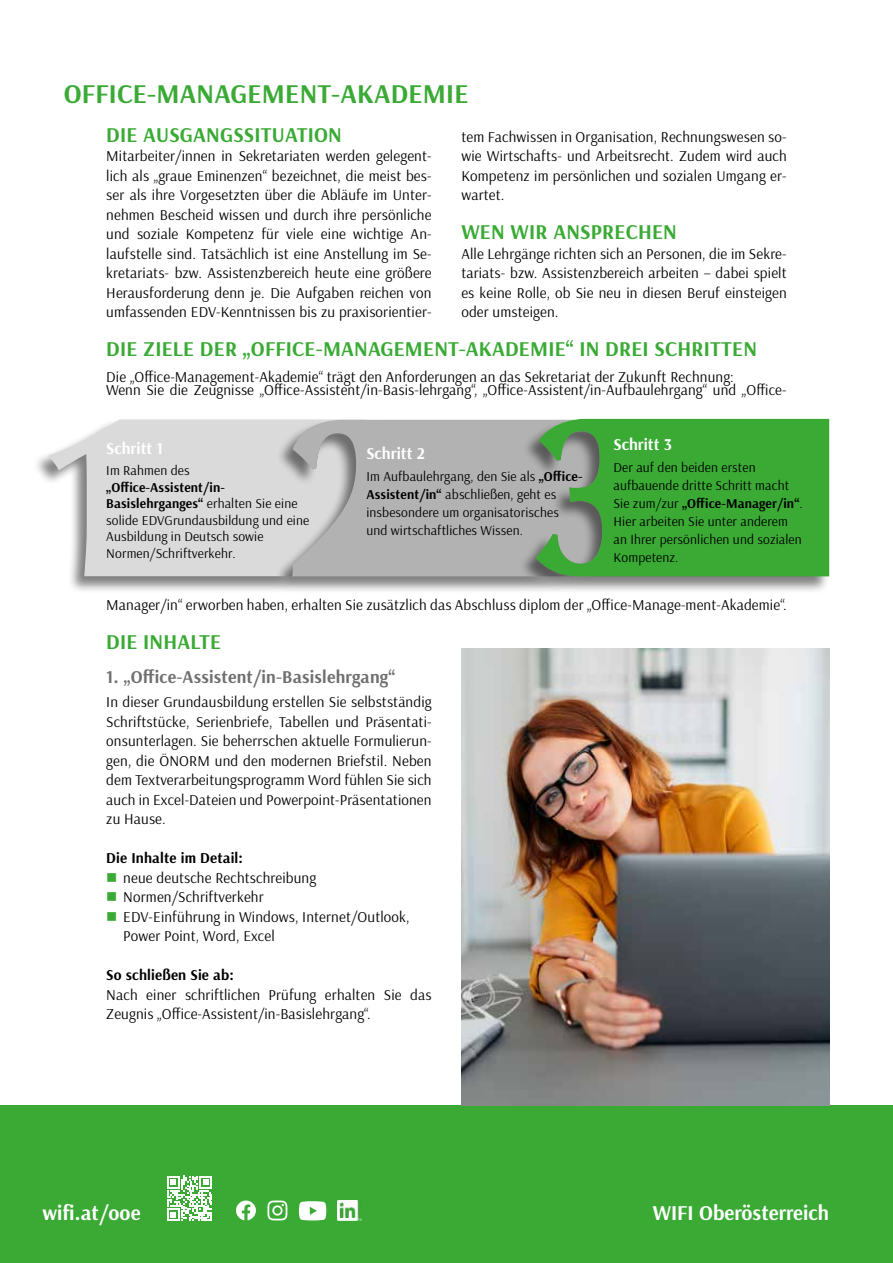
<style>
.page{position:relative;width:893px;height:1263px;background:#fff}
.page>*{position:absolute;margin:0;border:0;box-sizing:border-box;transform-origin:0 0}
.t1{font:700 27px "Arsenal";letter-spacing:.01em;color:#3aaa35}
.t2{font:700 21px "Arsenal";letter-spacing:.01em;color:#3aaa35}
.t3{font:700 21px "Arsenal";color:#fff}
.t4{font:700 18px "Arsenal";letter-spacing:.01em;color:#706f6f}
.t5{font:700 16.5px "Arsenal";color:#fff}
.t6{font:15px/19.5px "Arsenal";letter-spacing:.01em;color:#000;text-align:justify}
.t7{font:700 15px "Arsenal";letter-spacing:.01em;color:#000}
.t8{font:13.5px/18px "Arsenal";letter-spacing:.01em;color:#000}
.s1{font-weight:700}
.s2{color:#3aaa35}
</style>
<div class="page">
<div style="left:0;top:1105px;width:893px;height:158px;background:#3aaa35"></div>
<div style="left:32px;top:419px;width:333px;height:175px;background:#000;opacity:.5"></div>
<svg style="left:49px;top:419px;width:226px;height:157px;background:#dbdbdb"></svg>
<div style="left:275px;top:419px;width:328px;height:175px;background:#000;opacity:.5"></div>
<svg style="left:292px;top:420px;width:227px;height:156px;background:#b5b4b4"></svg>
<div style="left:519px;top:418px;width:311px;height:176px;background:#000;opacity:.5"></div>
<svg style="left:535px;top:419px;width:294px;height:157px;background:#49a745"></svg>
<img style="left:461px;top:649px;width:368px;height:456px">
<svg style="left:236px;top:1200px;width:20px;height:20px"></svg>
<svg style="left:267px;top:1200px;width:20px;height:20px"></svg>
<svg style="left:299px;top:1201px;width:27px;height:19px"></svg>
<img style="left:338px;top:1200px;width:23px;height:20px">
<svg style="left:167px;top:1176px;width:45px;height:45px"></svg>
<h1 class="t1" style="left:64px;top:75px;width:406px">OFFICE-MANAGEMENT-AKADEMIE</h1>
<h2 class="t2" style="left:106px;top:120px;width:237px">DIE AUSGANGSSITUATION</h2>
<p class="t6" style="left:106px;top:146px;width:327px">Mitarbeiter/innen in Sekretariaten werden gelegent&shy;lich als „graue Eminenzen“ bezeichnet, die meist bes&shy;ser als ihre Vorgesetzten über die Abläufe im Unter&shy;nehmen Bescheid wissen und durch ihre persönliche und soziale Kompetenz für viele eine wichtige An&shy;laufstelle sind. Tatsächlich ist eine Anstellung im Se&shy;kretariats- bzw. Assistenzbereich heute eine größere Herausforderung denn je. Die Aufgaben reichen von umfassenden EDV-Kenntnissen bis zu praxisorientier-</p>
<p class="t6" style="left:461px;top:127px;width:327px">tem Fachwissen in Organisation, Rechnungswesen so&shy;wie Wirtschafts- und Arbeitsrecht. Zudem wird auch Kompetenz im persönlichen und sozialen Umgang er&shy;wartet.</p>
<h2 class="t2" style="left:461px;top:217px;width:217px">WEN WIR ANSPRECHEN</h2>
<p class="t6" style="left:461px;top:244px;width:327px">Alle Lehrgänge richten sich an Personen, die im Sekre&shy;tariats- bzw. Assistenzbereich arbeiten – dabei spielt es keine Rolle, ob Sie neu in diesen Beruf einsteigen oder umsteigen.</p>
<h2 class="t2" style="left:106px;top:334px;width:652px">DIE ZIELE DER „OFFICE-MANAGEMENT-AKADEMIE“ IN DREI SCHRITTEN</h2>
<p class="t6" style="left:106px;top:370px;width:682px;line-height:13.5px">Die „Office-Management-Akademie“ trägt den Anforderungen an das Sekretariat der Zukunft Rechnung:<br>Wenn Sie die Zeugnisse „Office-Assistent/in-Basis-lehrgang“, „Office-Assistent/in-Aufbaulehrgang“ und „Office-</p>
<p class="t5" style="left:106px;top:437px;width:58px">Schritt 1</p>
<p class="t8" style="left:106px;top:461px;width:85px">Im Rahmen des</p>
<p class="t8" style="left:106px;top:478px;width:204px;line-height:16.5px"><span class="s1">„Office-Assistent/in-<br>Basislehrganges“</span> erhalten Sie eine solide EDVGrundausbildung und eine<br>Ausbildung in Deutsch sowie<br>Normen/Schriftverkehr.</p>
<p class="t5" style="left:366px;top:441px;width:60px">Schritt 2</p>
<p class="t8" style="left:366px;top:467px;width:218px">Im Aufbaulehrgang, den Sie als <span class="s1">„Office-Assistent/in“</span> abschließen, geht es insbesondere um organisatorisches und wirtschaftliches Wissen.</p>
<p class="t5" style="left:614px;top:432px;width:60px">Schritt 3</p>
<p class="t8" style="left:614px;top:458px;width:191px">Der auf den beiden ersten aufbauende dritte Schritt macht<br>Sie zum/zur <span class="s1">„Office-Manager/in“</span>.<br>Hier arbeiten Sie unter anderem an Ihrer persönlichen und sozialen<br>Kompetenz.</p>
<p class="t6" style="left:106px;top:595px;width:682px">Manager/in“ erworben haben, erhalten Sie zusätzlich das Abschluss diplom der „Office-Manage-ment-Akademie“.</p>
<h2 class="t2" style="left:106px;top:627px;width:116px">DIE INHALTE</h2>
<p class="t4" style="left:106px;top:664px;width:290px">1. „Office-Assistent/in-Basislehrgang“</p>
<p class="t6" style="left:106px;top:692px;width:327px">In dieser Grundausbildung erstellen Sie selbstständig Schriftstücke, Serienbriefe, Tabellen und Präsentati&shy;onsunterlagen. Sie beherrschen aktuelle Formulierun&shy;gen, die ÖNORM und den modernen Briefstil. Neben dem Textverarbeitungsprogramm Word fühlen Sie sich auch in Excel-Dateien und Powerpoint-Präsentationen zu Hause.</p>
<p class="t7" style="left:106px;top:848px;width:138px">Die Inhalte im Detail:</p>
<p class="t6" style="left:106px;top:868px;width:211px"><span class="s2">■</span> neue deutsche Rechtschreibung</p>
<p class="t6" style="left:106px;top:887px;width:159px"><span class="s2">■</span> Normen/Schriftverkehr</p>
<p class="t6" style="left:123px;top:907px;width:288px;text-indent:-17px"><span class="s2">■</span> EDV-Einführung in Windows, Internet/Outlook,<br>Power Point, Word, Excel</p>
<p class="t7" style="left:106px;top:965px;width:129px">So schließen Sie ab:</p>
<p class="t6" style="left:106px;top:985px;width:327px">Nach einer schriftlichen Prüfung erhalten Sie das<br>Zeugnis „Office-Assistent/in-Basislehrgang“.</p>
<h2 class="t3" style="left:43px;top:1198px;width:100px">wifi.at/ooe</h2>
<h2 class="t3" style="left:653px;top:1198px;width:178px">WIFI Oberösterreich</h2>
</div>
